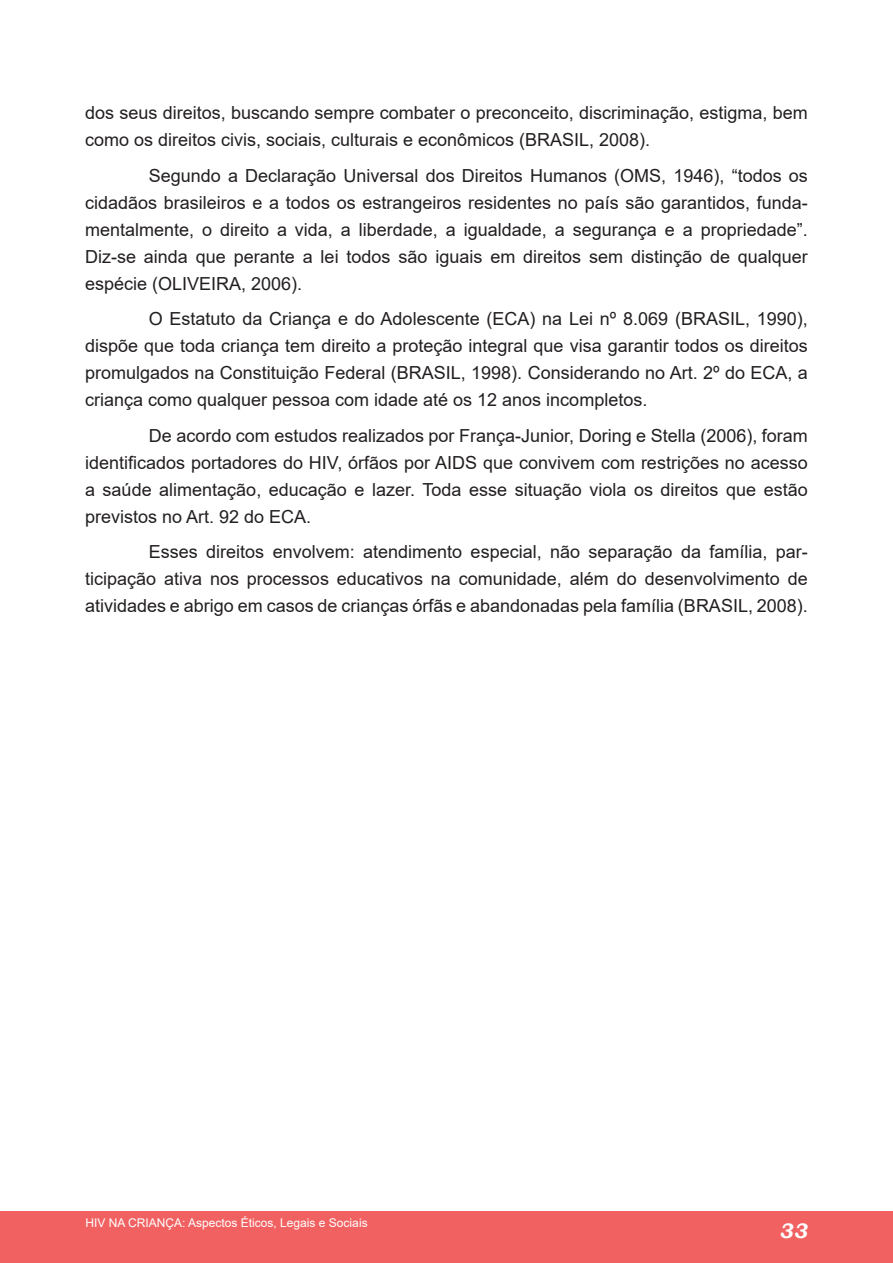
<style>
.page{position:relative;width:893px;height:1263px;background:#fff}
.page>*{position:absolute;margin:0;border:0;box-sizing:border-box;transform-origin:0 0}
.t1{font:italic 700 21px "Bookman Old Style";color:#fff}
.t2{font:18px/27px "Arial";color:#231f20;text-align:justify}
.t3{font:12px "Arial";color:#fff}
</style>
<div class="page">
<div style="left:0;top:1212px;width:893px;height:51px;background:#f16161"></div>
<p class="t2" style="left:85px;top:99px;width:724px">dos seus direitos, buscando sempre combater o preconceito, discriminação, estigma, bem como os direitos civis, sociais, culturais e econômicos (BRASIL, 2008).</p>
<p class="t2" style="left:85px;top:162px;width:724px;text-indent:64px">Segundo a Declaração Universal dos Direitos Humanos (OMS, 1946), “todos os cidadãos brasileiros e a todos os estrangeiros residentes no país são garantidos, funda&shy;mentalmente, o direito a vida, a liberdade, a igualdade, a segurança e a propriedade”.<br>Diz-se ainda que perante a lei todos são iguais em direitos sem distinção de qualquer espécie (OLIVEIRA, 2006).</p>
<p class="t2" style="left:85px;top:305px;width:724px;text-indent:64px">O Estatuto da Criança e do Adolescente (ECA) na Lei nº 8.069 (BRASIL, 1990), dispõe que toda criança tem direito a proteção integral que visa garantir todos os direitos promulgados na Constituição Federal (BRASIL, 1998). Considerando no Art. 2º do ECA, a criança como qualquer pessoa com idade até os 12 anos incompletos.</p>
<p class="t2" style="left:85px;top:422px;width:724px;text-indent:64px">De acordo com estudos realizados por França-Junior, Doring e Stella (2006), foram identificados portadores do HIV, órfãos por AIDS que convivem com restrições no acesso a saúde alimentação, educação e lazer. Toda esse situação viola os direitos que estão previstos no Art. 92 do ECA.</p>
<p class="t2" style="left:85px;top:538px;width:724px;text-indent:64px">Esses direitos envolvem: atendimento especial, não separação da família, par&shy;ticipação ativa nos processos educativos na comunidade, além do desenvolvimento de atividades e abrigo em casos de crianças órfãs e abandonadas pela família (BRASIL, 2008).</p>
<p class="t3" style="left:86px;top:1215px;width:284px">HIV NA CRIANÇA: Aspectos Éticos, Legais e Sociais</p>
<p class="t1" style="left:779px;top:1215px;width:30px">33</p>
</div>
